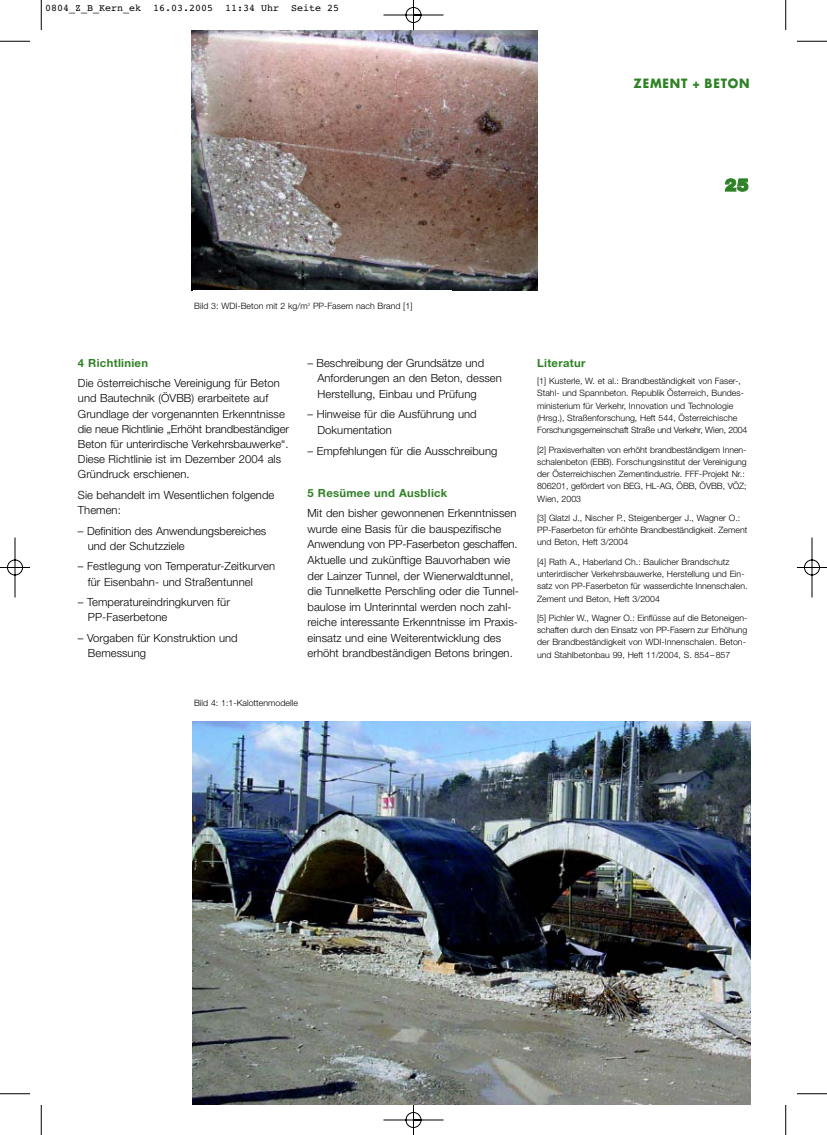
<style>
.page{position:relative;width:827px;height:1135px;background:#fff}
.page>*{position:absolute;margin:0;border:0;box-sizing:border-box;transform-origin:0 0}
.t1{font:900 17.5px "Helvetica Neue";color:#2f8125}
.t2{font:700 12.5px "Futura";letter-spacing:.07em;color:#2f8125;scale:.95 1}
.t3{font:300 11.25px/15.5px "Helvetica Neue";letter-spacing:.005em;color:#000}
.t4{font:700 11.25px "Helvetica Neue";letter-spacing:.03em;color:#2f8125}
.t5{font:10px "Courier";color:#000}
.t6{font:300 8.75px/12.2px "Helvetica Neue";letter-spacing:.005em;color:#000}
</style>
<div class="page">
<img style="left:0;top:0;width:827px;height:1135px">
<p class="t5" style="left:45px;top:2px;width:296px">0804_Z_B_Kern_ek 16.03.2005 11:34 Uhr Seite 25</p>
<p class="t2" style="left:633px;top:78px;width:124px">ZEMENT + BETON</p>
<h1 class="t1" style="left:724px;top:179px;width:25px">25</h1>
<p class="t6" style="left:194px;top:300px;width:220px">Bild 3: WDI-Beton mit 2 kg/m<sup>3</sup> PP-Fasern nach Brand [1]</p>
<p class="t4" style="left:78px;top:359px;width:72px">4 Richtlinien</p>
<p class="t3" style="left:78px;top:377px;width:212px">Die österreichische Vereinigung für Beton und Bautechnik (ÖVBB) erarbeitete auf Grundlage der vorgenannten Erkenntnisse die neue Richtlinie „Erhöht brandbeständiger Beton für unterirdische Verkehrsbauwerke“.<br>Diese Richtlinie ist im Dezember 2004 als Gründruck erschienen.</p>
<p class="t3" style="left:78px;top:488px;width:198px">Sie behandelt im Wesentlichen folgende<br>Themen:</p>
<p class="t3" style="left:88px;top:524px;width:180px;text-indent:-10px">– Definition des Anwendungsbereiches und der Schutzziele</p>
<p class="t3" style="left:88px;top:560px;width:189px;text-indent:-10px">– Festlegung von Temperatur-Zeitkurven für Eisenbahn- und Straßentunnel</p>
<p class="t3" style="left:88px;top:596px;width:143px;text-indent:-10px">– Temperatureindringkurven für<br>PP-Faserbetone</p>
<p class="t3" style="left:88px;top:631px;width:151px;text-indent:-10px">– Vorgaben für Konstruktion und<br>Bemessung</p>
<p class="t3" style="left:317px;top:356px;width:186px;text-indent:-10px">– Beschreibung der Grundsätze und<br>Anforderungen an den Beton, dessen<br>Herstellung, Einbau und Prüfung</p>
<p class="t3" style="left:317px;top:408px;width:161px;text-indent:-10px">– Hinweise für die Ausführung und<br>Dokumentation</p>
<p class="t3" style="left:307px;top:444px;width:191px">– Empfehlungen für die Ausschreibung</p>
<p class="t4" style="left:307px;top:488px;width:141px">5 Resümee und Ausblick</p>
<p class="t3" style="left:307px;top:507px;width:213px">Mit den bisher gewonnenen Erkenntnissen wurde eine Basis für die bauspezifische Anwendung von PP-Faserbeton geschaffen.<br>Aktuelle und zukünftige Bauvorhaben wie der Lainzer Tunnel, der Wienerwaldtunnel, die Tunnelkette Perschling oder die Tunnel&shy;baulose im Unterinntal werden noch zahl&shy;reiche interessante Erkenntnisse im Praxis&shy;einsatz und eine Weiterentwicklung des erhöht brandbeständigen Betons bringen.</p>
<p class="t6" style="left:194px;top:698px;width:105px">Bild 4: 1:1-Kalottenmodelle</p>
<p class="t4" style="left:537px;top:359px;width:50px">Literatur</p>
<p class="t6" style="left:537px;top:376px;width:212px">[1] Kusterle, W. et al.: Brandbeständigkeit von Faser-, Stahl- und Spannbeton. Republik Österreich, Bundes&shy;ministerium für Verkehr, Innovation und Technologie (Hrsg.), Straßenforschung, Heft 544, Österreichische Forschungsgemeinschaft Straße und Verkehr, Wien, 2004</p>
<p class="t6" style="left:537px;top:444px;width:211px">[2] Praxisverhalten von erhöht brandbeständigem Innen&shy;schalenbeton (EBB). Forschungsinstitut der Vereinigung der Österreichischen Zementindustrie. FFF-Projekt Nr.:<br>806201, gefördert von BEG, HL-AG, ÖBB, ÖVBB, VÖZ; Wien, 2003</p>
<p class="t6" style="left:537px;top:512px;width:212px">[3] Glatzl J., Nischer P., Steigenberger J., Wagner O.:<br>PP-Faserbeton für erhöhte Brandbeständigkeit. Zement und Beton, Heft 3/2004</p>
<p class="t6" style="left:537px;top:556px;width:212px">[4] Rath A., Haberland Ch.: Baulicher Brandschutz unterirdischer Verkehrsbauwerke, Herstellung und Ein&shy;satz von PP-Faserbeton für wasserdichte Innenschalen.<br>Zement und Beton, Heft 3/2004</p>
<p class="t6" style="left:537px;top:612px;width:212px">[5] Pichler W., Wagner O.: Einflüsse auf die Betoneigen&shy;schaften durch den Einsatz von PP-Fasern zur Erhöhung der Brandbeständigkeit von WDI-Innenschalen. Beton&shy;und Stahlbetonbau 99, Heft 11/2004, S. 854–857</p>
</div>
